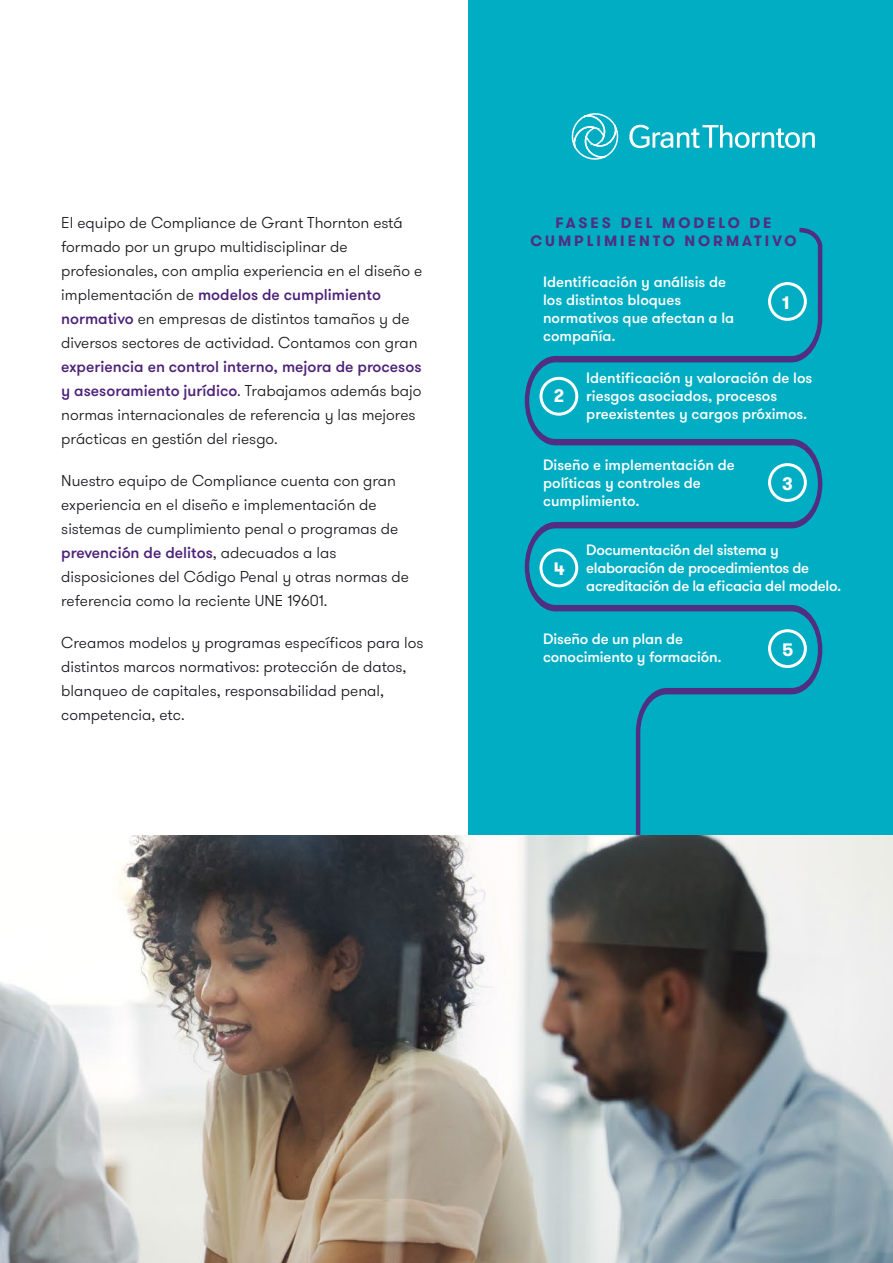
<style>
.page{position:relative;width:893px;height:1263px;background:#fff}
.page>*{position:absolute;margin:0;border:0;box-sizing:border-box;transform-origin:0 0}
.t1{font:700 18px "GT Walsheim Pro";color:#fff}
.t2{font:300 15.75px/24px "GT Walsheim Pro";color:#1a171c}
.t3{font:500 15px/18px "GT Walsheim Pro";color:#fff}
.t4{font:500 15px/18px "GT Walsheim Pro";letter-spacing:-.02em;color:#fff}
.t5{font:700 15px/18px "GT Walsheim Pro";letter-spacing:.2em;color:#502e81;text-align:center}
.s1{color:#231f20}
.s2{font-weight:500;color:#4d2178}
</style>
<div class="page">
<div style="left:468px;top:0;width:425px;height:836px;background:#00adc3"></div>
<svg style="left:525px;top:321px;width:297px;height:515px"></svg>
<svg style="left:539px;top:377px;width:39px;height:39px"></svg>
<svg style="left:768px;top:463px;width:39px;height:39px"></svg>
<svg style="left:539px;top:548px;width:39px;height:39px"></svg>
<svg style="left:768px;top:629px;width:39px;height:39px"></svg>
<svg style="left:571px;top:113px;width:251px;height:208px"></svg>
<img style="left:0;top:836px;width:893px;height:427px">
<p class="t2" style="left:61px;top:211px;width:363px"><span class="s1">E</span>l equipo de Compliance de Grant Thornton está formado por un grupo multidisciplinar de profesionales, con amplia experiencia en el diseño e implementación de <span class="s2">modelos de cumplimiento normativo</span> en empresas de distintos tamaños y de diversos sectores de actividad. Contamos con gran</p>
<p class="t2" style="left:61px;top:355px;width:362px"><span class="s2">experiencia en control interno, mejora de procesos y asesoramiento jurídico</span>. Trabajamos además bajo normas internacionales de referencia y las mejores prácticas en gestión del riesgo.</p>
<p class="t2" style="left:61px;top:469px;width:349px">Nuestro equipo de Compliance cuenta con gran experiencia en el diseño e implementación de sistemas de cumplimiento penal o programas de <span class="s2">prevención de delitos</span>, adecuados a las disposiciones del Código Penal y otras normas de referencia como la reciente UNE 19601.</p>
<p class="t2" style="left:61px;top:631px;width:364px">Creamos modelos y programas específicos para los distintos marcos normativos: protección de datos, blanqueo de capitales, responsabilidad penal, competencia, etc.</p>
<p class="t5" style="left:530px;top:214px;width:268px">FASES DEL MODELO DE<br>CUMPLIMIENTO NORMATIVO</p>
<p class="t3" style="left:543px;top:273px;width:193px">Identificación y análisis de los distintos bloques normativos que afectan a la compañía.</p>
<p class="t3" style="left:586px;top:369px;width:228px">Identificación y valoración de los riesgos asociados, procesos preexistentes y cargos próximos.</p>
<p class="t3" style="left:543px;top:456px;width:193px">Diseño e implementación de políticas y controles de cumplimiento.</p>
<p class="t4" style="left:586px;top:541px;width:256px">Documentación del sistema y elaboración de procedimientos de acreditación de la eficacia del modelo.</p>
<p class="t1" style="left:782px;top:291px;width:9px">1</p>
<p class="t1" style="left:554px;top:384px;width:12px">2</p>
<p class="t1" style="left:782px;top:472px;width:12px">3</p>
<p class="t1" style="left:554px;top:557px;width:12px">4</p>
<p class="t3" style="left:543px;top:630px;width:180px">Diseño de un plan de conocimiento y formación.</p>
<p class="t1" style="left:782px;top:638px;width:13px">5</p>
</div>
